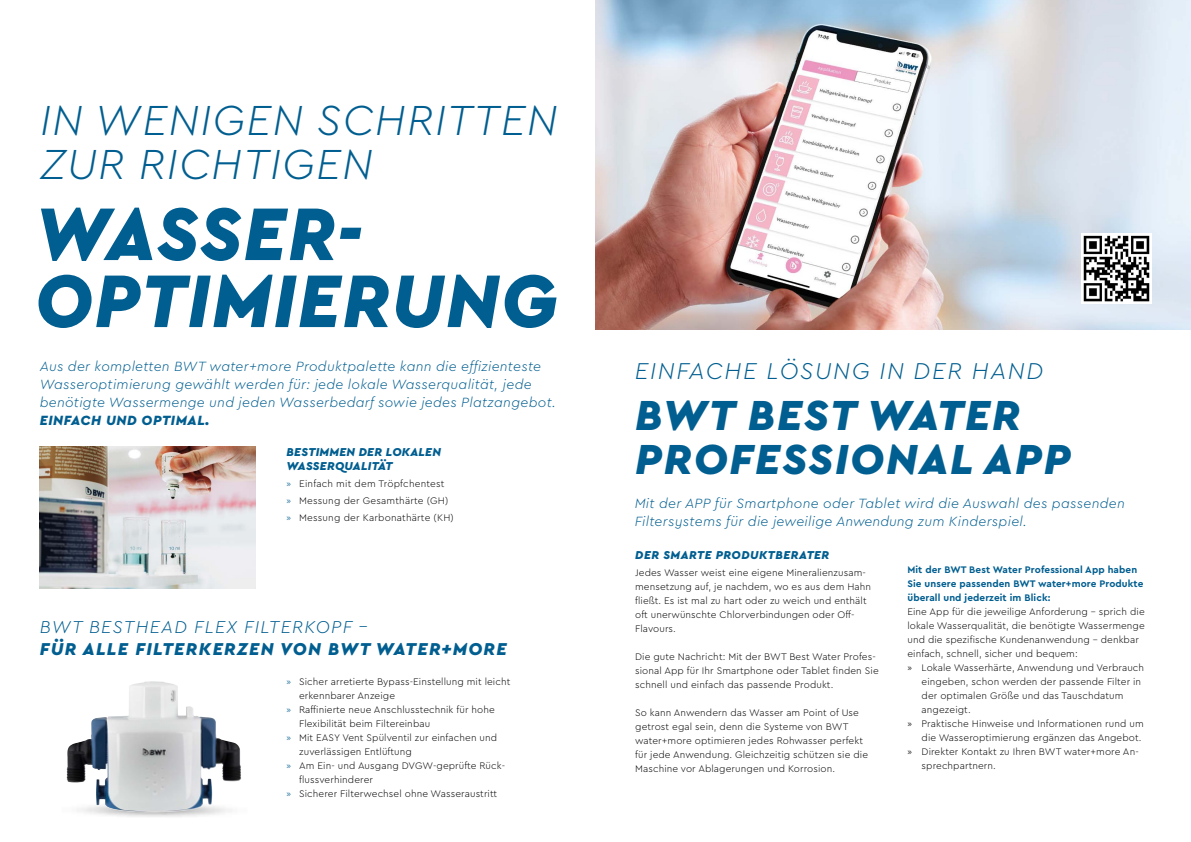
<style>
.page{position:relative;width:1191px;height:842px;background:#fff}
.page>*{position:absolute;margin:0;border:0;box-sizing:border-box;transform-origin:0 0}
.t1{font:italic 900 78px/67px "Cera PRO";letter-spacing:.02em;color:#005e90;scale:.96 1}
.t2{font:italic 300 44px/44px "Cera PRO";letter-spacing:.03em;color:#005e90}
.t3{font:italic 900 44px/44px "Cera PRO";letter-spacing:.04em;color:#005e90}
.t4{font:italic 300 24px "Cera PRO";letter-spacing:.07em;color:#005e90}
.t5{font:italic 900 18px "Cera PRO";letter-spacing:.07em;color:#005e90}
.t6{font:italic 300 18px "Cera PRO";letter-spacing:.07em;color:#005e90}
.t7{font:italic 300 14px/18px "Cera PRO";letter-spacing:.02em;color:#005e90}
.t8{font:italic 900 14px "Cera PRO";letter-spacing:.04em;color:#005e90}
.t9{font:italic 900 12px/14px "Cera PRO";letter-spacing:.02em;color:#005e90}
.t10{font:italic 900 12px "Cera PRO";letter-spacing:.04em;color:#005e90}
.t11{font:300 10px/14px "Cera PRO";letter-spacing:.01em;color:#000}
.t12{font:700 10px/14px "Cera PRO";letter-spacing:.01em;color:#005e90}
.s1{color:#005e90}
</style>
<div class="page">
<img style="left:595px;top:0;width:596px;height:330px">
<img style="left:1081px;top:234px;width:70px;height:69px">
<img style="left:66px;top:681px;width:146px;height:131px">
<img style="left:40px;top:447px;width:215px;height:142px">
<h2 class="t2" style="left:40px;top:96px;width:519px">IN WENIGEN SCHRITTEN<br>ZUR RICHTIGEN</h2>
<h1 class="t1" style="left:35px;top:197px;width:545px">WASSER-<br>OPTIMIERUNG</h1>
<h3 class="t7" style="left:40px;top:357px;width:517px">Aus der kompletten BWT water+more Produktpalette kann die effizienteste<br>Wasseroptimierung gewählt werden für: jede lokale Wasserqualität, jede benötigte Wassermenge und jeden Wasserbedarf sowie jedes Platzangebot.</h3>
<h3 class="t8" style="left:40px;top:411px;width:171px">EINFACH UND OPTIMAL.</h3>
<p class="t9" style="left:286px;top:445px;width:156px">BESTIMMEN DER LOKALEN<br>WASSERQUALITÄT</p>
<p class="t11" style="left:286px;top:475px;width:169px;line-height:16.8px"><span class="s1">»</span> Einfach mit dem Tröpfchentest<br><span class="s1">»</span> Messung der Gesamthärte (GH) <span class="s1">»</span> Messung der Karbonathärte (KH)</p>
<h3 class="t6" style="left:40px;top:615px;width:329px">BWT BESTHEAD FLEX FILTERKOPF –</h3>
<h3 class="t5" style="left:40px;top:637px;width:468px">FÜR ALLE FILTERKERZEN VON BWT WATER+MORE</h3>
<p class="t11" style="left:286px;top:674px;width:225px"><span class="s1">»</span> Sicher arretierte Bypass-Einstellung mit leicht</p>
<p class="t11" style="left:299px;top:688px;width:97px">erkennbarer Anzeige</p>
<p class="t11" style="left:286px;top:702px;width:210px"><span class="s1">»</span> Raffinierte neue Anschlusstechnik für hohe</p>
<p class="t11" style="left:299px;top:716px;width:133px">Flexibilität beim Filtereinbau</p>
<p class="t11" style="left:286px;top:730px;width:212px"><span class="s1">»</span> Mit EASY Vent Spülventil zur einfachen und</p>
<p class="t11" style="left:299px;top:744px;width:114px">zuverlässigen Entlüftung</p>
<p class="t11" style="left:286px;top:758px;width:220px"><span class="s1">»</span> Am Ein- und Ausgang DVGW-geprüfte Rück-</p>
<p class="t11" style="left:299px;top:772px;width:75px">flussverhinderer</p>
<p class="t11" style="left:286px;top:786px;width:212px"><span class="s1">»</span> Sicherer Filterwechsel ohne Wasseraustritt</p>
<h3 class="t4" style="left:635px;top:355px;width:410px">EINFACHE LÖSUNG IN DER HAND</h3>
<h2 class="t3" style="left:635px;top:391px;width:437px">BWT BEST WATER<br>PROFESSIONAL APP</h2>
<h3 class="t7" style="left:634px;top:494px;width:491px">Mit der APP für Smartphone oder Tablet wird die Auswahl des passenden<br>Filtersystems für die jeweilige Anwendung zum Kinderspiel.</h3>
<p class="t10" style="left:635px;top:547px;width:196px">DER SMARTE PRODUKTBERATER</p>
<p class="t11" style="left:635px;top:565px;width:237px">Jedes Wasser weist eine eigene Mineralienzusam&shy;mensetzung auf, je nachdem, wo es aus dem Hahn fließt. Es ist mal zu hart oder zu weich und enthält oft unerwünschte Chlorverbindungen oder Off-Flavours.</p>
<p class="t11" style="left:635px;top:649px;width:245px">Die gute Nachricht: Mit der BWT Best Water Profes&shy;sional App für Ihr Smartphone oder Tablet finden Sie schnell und einfach das passende Produkt.</p>
<p class="t11" style="left:635px;top:705px;width:234px">So kann Anwendern das Wasser am Point of Use getrost egal sein, denn die Systeme von BWT water+more optimieren jedes Rohwasser perfekt für jede Anwendung. Gleichzeitig schützen sie die Maschine vor Ablagerungen und Korrosion.</p>
<p class="t12" style="left:907px;top:562px;width:237px">Mit der BWT Best Water Professional App haben<br>Sie unsere passenden BWT water+more Produkte überall und jederzeit im Blick:</p>
<p class="t11" style="left:907px;top:604px;width:239px">Eine App für die jeweilige Anforderung – sprich die</p>
<p class="t11" style="left:907px;top:618px;width:239px">lokale Wasserqualität, die benötigte Wassermenge</p>
<p class="t11" style="left:907px;top:632px;width:233px">und die spezifische Kundenanwendung – denkbar</p>
<p class="t11" style="left:907px;top:646px;width:172px">einfach, schnell, sicher und bequem:</p>
<p class="t11" style="left:907px;top:660px;width:238px">» Lokale Wasserhärte, Anwendung und Verbrauch</p>
<p class="t11" style="left:921px;top:674px;width:221px">eingeben, schon werden der passende Filter in</p>
<p class="t11" style="left:921px;top:688px;width:203px">der optimalen Größe und das Tauschdatum</p>
<p class="t11" style="left:921px;top:702px;width:51px">angezeigt.</p>
<p class="t11" style="left:907px;top:716px;width:238px">» Praktische Hinweise und Informationen rund um</p>
<p class="t11" style="left:921px;top:730px;width:221px">die Wasseroptimierung ergänzen das Angebot.</p>
<p class="t11" style="left:907px;top:744px;width:233px">» Direkter Kontakt zu Ihren BWT water+more An-</p>
<p class="t11" style="left:921px;top:758px;width:76px">sprechpartnern.</p>
</div>
